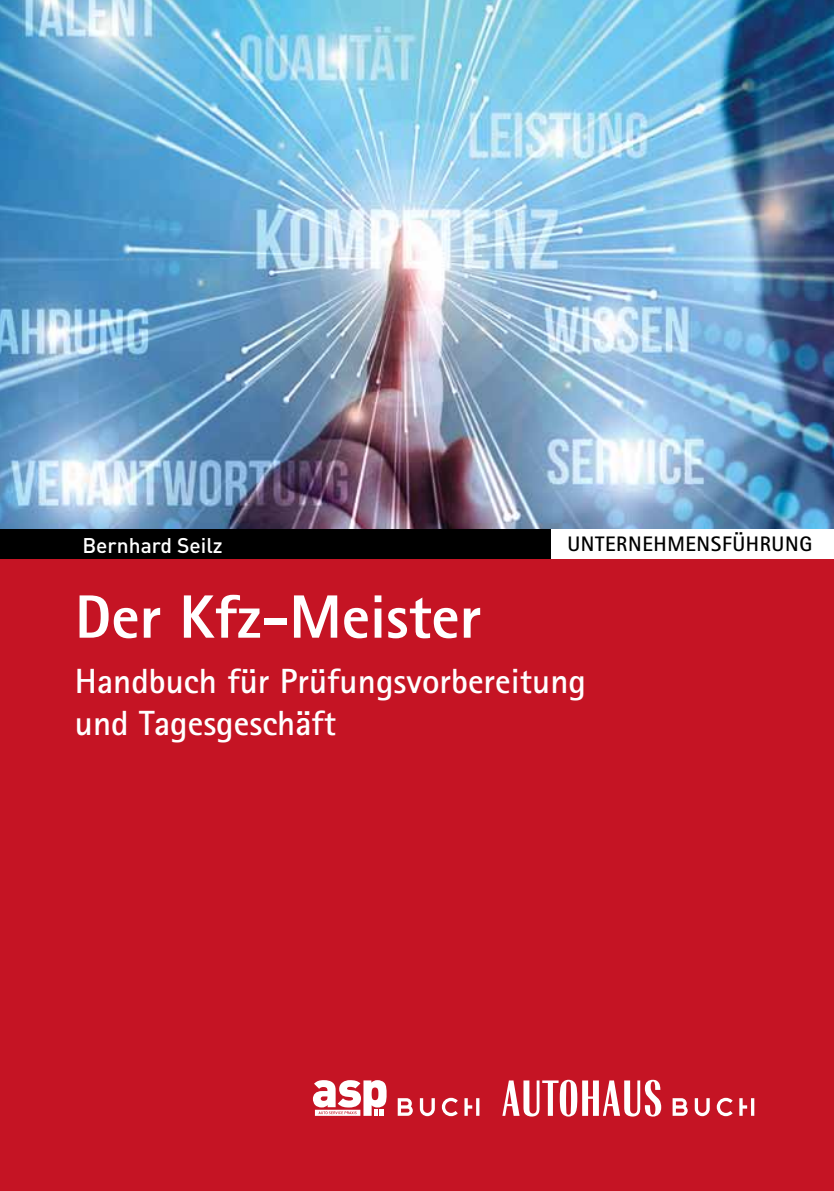
<style>
.page{position:relative;width:834px;height:1191px;background:#fff}
.page>*{position:absolute;margin:0;border:0;box-sizing:border-box;transform-origin:0 0}
.t1{font:800 61.25px "Rotis Sans Serif";color:#fff}
.t2{font:700 35px/42px "Rotis Sans Serif";color:#fff}
.t3{font:700 21px "Rotis Sans Serif";letter-spacing:.03em;color:#000}
.t4{font:500 21px "DIN Pro";color:#fff}
</style>
<div class="page">
<div style="left:0;top:529px;width:833px;height:662px;background:#c51424"></div>
<svg style="left:502px;top:1079px;width:159px;height:37px"></svg>
<svg style="left:694px;top:1098px;width:15px;height:18px"></svg>
<svg style="left:716px;top:1097px;width:16px;height:19px"></svg>
<svg style="left:672px;top:1098px;width:15px;height:17px"></svg>
<svg style="left:739px;top:1098px;width:15px;height:17px"></svg>
<svg style="left:420px;top:1098px;width:15px;height:18px"></svg>
<svg style="left:442px;top:1097px;width:15px;height:19px"></svg>
<svg style="left:397px;top:1098px;width:16px;height:17px"></svg>
<svg style="left:464px;top:1098px;width:15px;height:17px"></svg>
<svg style="left:313px;top:1080px;width:73px;height:35px"></svg>
<img style="left:0;top:0;width:833px;height:529px">
<div style="left:0;top:529px;width:833px;height:29px;background:#000"></div>
<div style="left:551px;top:529px;width:282px;height:29px;background:#fff"></div>
<p class="t4" style="left:82px;top:531px;width:142px">Bernhard Seilz</p>
<p class="t3" style="left:567px;top:530px;width:246px">UNTERNEHMENSFÜHRUNG</p>
<h1 class="t1" style="left:75px;top:578px;width:408px">Der Kfz-Meister</h1>
<p class="t2" style="left:75px;top:660px;width:512px">Handbuch für Prüfungsvorbereitung und Tagesgeschäft</p>
</div>
